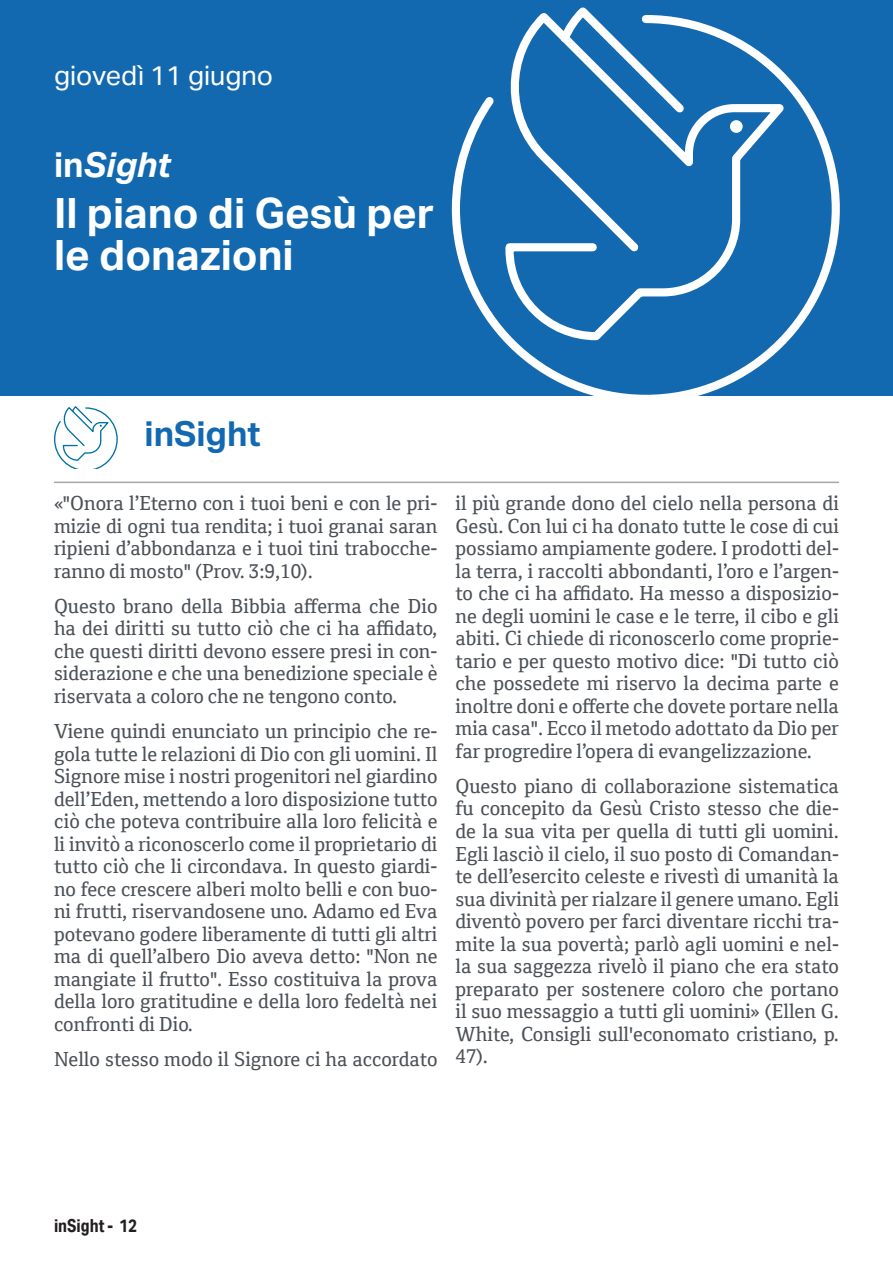
<style>
.page{position:relative;width:893px;height:1263px;background:#fff}
.page>*{position:absolute;margin:0;border:0;box-sizing:border-box;transform-origin:0 0}
.tit-giorno-02{font:700 42px/42px "Aktiv Grotesk";color:#fff}
.tit-sezione{font:700 34.5px "Aktiv Grotesk";color:#1369af}
.t1{font:italic 700 34.5px "Aktiv Grotesk";color:#fff}
.t2{font:27px "Aktiv Grotesk";color:#fff}
.t3{font:19.5px/22.5px "Cordale";color:#4b5157;text-align:justify}
.t4{font:700 18px "Aktiv Grotesk Cd";color:#231f20}
.s1{font-style:normal}
</style>
<div class="page">
<div style="left:0;top:0;width:893px;height:395px;background:#1369af"></div>
<svg style="left:452px;top:87px;width:388px;height:308px"></svg>
<svg style="left:494px;top:7px;width:303px;height:337px"></svg>
<hr style="left:54px;top:482px;width:785px;height:1px;background:#4b5157">
<svg style="left:54px;top:406px;width:64px;height:63px"></svg>
<p class="t2" style="left:54px;top:59px;width:221px">giovedì 11 giugno</p>
<p class="t1" style="left:54px;top:143px;width:117px"><span class="s1">in</span>Sight</p>
<p class="tit-giorno-02" style="left:54px;top:192px;width:382px">Il piano di Gesù per le donazioni</p>
<p class="tit-sezione" style="left:144px;top:414px;width:118px">inSight</p>
<p class="t3" style="left:54px;top:492px;width:385px">«"Onora l’Eterno con i tuoi beni e con le pri&shy;mizie di ogni tua rendita; i tuoi granai saran ripieni d’abbondanza e i tuoi tini trabocche&shy;ranno di mosto" (Prov. 3:9,10).</p>
<p class="t3" style="left:54px;top:595px;width:385px">Questo brano della Bibbia afferma che Dio ha dei diritti su tutto ciò che ci ha affidato, che questi diritti devono essere presi in con&shy;siderazione e che una benedizione speciale è riservata a coloro che ne tengono conto.</p>
<p class="t3" style="left:54px;top:720px;width:385px">Viene quindi enunciato un principio che re&shy;gola tutte le relazioni di Dio con gli uomini. Il Signore mise i nostri progenitori nel giardino dell’Eden, mettendo a loro disposizione tutto ciò che poteva contribuire alla loro felicità e li invitò a riconoscerlo come il proprietario di tutto ciò che li circondava. In questo giardi&shy;no fece crescere alberi molto belli e con buo&shy;ni frutti, riservandosene uno. Adamo ed Eva potevano godere liberamente di tutti gli altri ma di quell’albero Dio aveva detto: "Non ne mangiate il frutto". Esso costituiva la prova della loro gratitudine e della loro fedeltà nei confronti di Dio.</p>
<p class="t3" style="left:54px;top:1048px;width:385px">Nello stesso modo il Signore ci ha accordato</p>
<p class="t3" style="left:455px;top:492px;width:385px">il più grande dono del cielo nella persona di Gesù. Con lui ci ha donato tutte le cose di cui possiamo ampiamente godere. I prodotti del&shy;la terra, i raccolti abbondanti, l’oro e l’argen&shy;to che ci ha affidato. Ha messo a disposizio&shy;ne degli uomini le case e le terre, il cibo e gli abiti. Ci chiede di riconoscerlo come proprie&shy;tario e per questo motivo dice: "Di tutto ciò che possedete mi riservo la decima parte e inoltre doni e offerte che dovete portare nella mia casa". Ecco il metodo adottato da Dio per far progredire l’opera di evangelizzazione.</p>
<p class="t3" style="left:455px;top:775px;width:385px">Questo piano di collaborazione sistematica fu concepito da Gesù Cristo stesso che die&shy;de la sua vita per quella di tutti gli uomini.<br>Egli lasciò il cielo, il suo posto di Comandan&shy;te dell’esercito celeste e rivestì di umanità la sua divinità per rialzare il genere umano. Egli diventò povero per farci diventare ricchi tra&shy;mite la sua povertà; parlò agli uomini e nel&shy;la sua saggezza rivelò il piano che era stato preparato per sostenere coloro che portano il suo messaggio a tutti gli uomini» (Ellen G.<br>White, Consigli sull'economato cristiano, p.<br>47).</p>
<p class="t4" style="left:54px;top:1215px;width:85px">inSight - 12</p>
</div>
